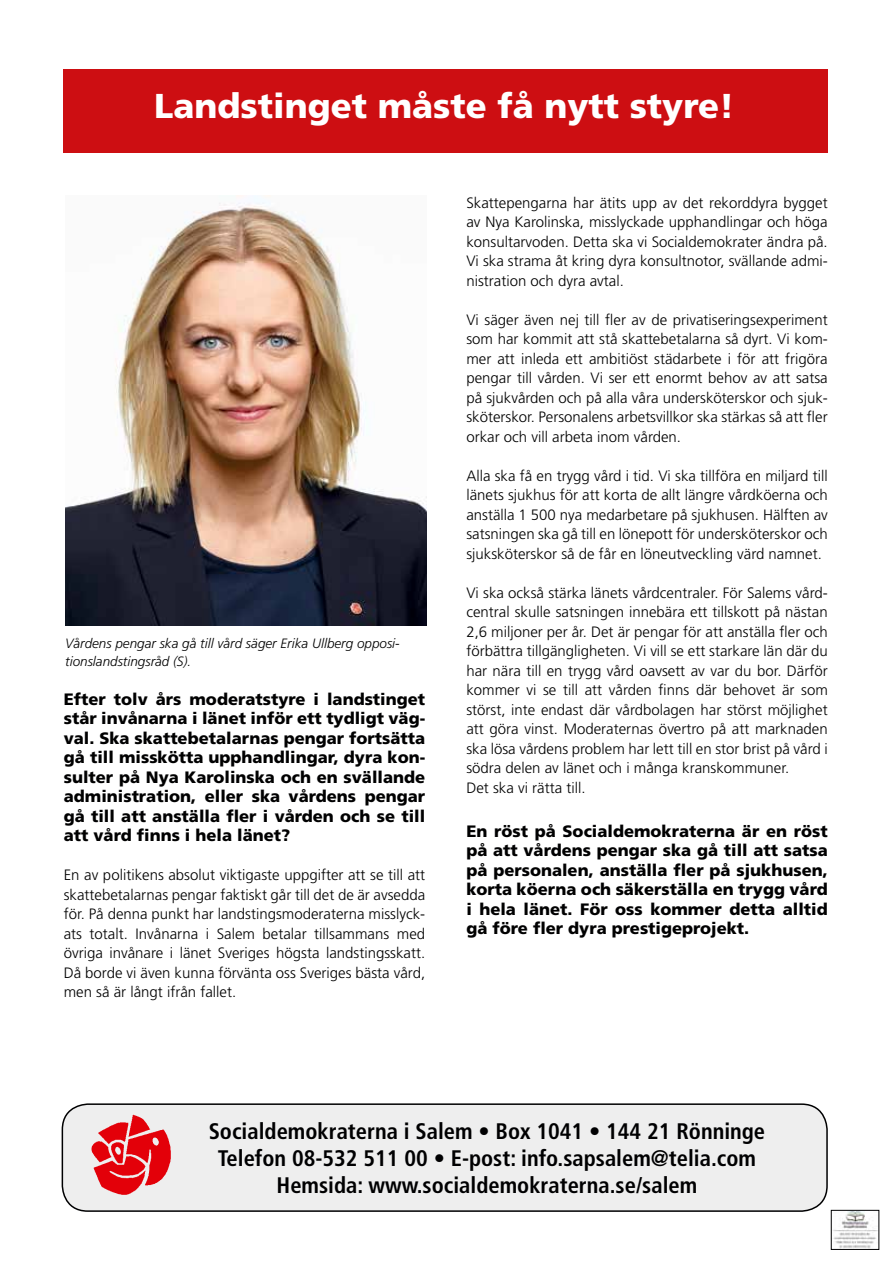
<style>
.page{position:relative;width:893px;height:1263px;background:#fff}
.page>*{position:absolute;margin:0;border:0;box-sizing:border-box;transform-origin:0 0}
.t1{font:900 34.5px "Frutiger";color:#fff}
.t2{font:700 condensed 22.5px/27px "Frutiger";color:#000001;text-align:center}
.t3{font:900 16.5px/19.5px "Frutiger";color:#000001;text-align:justify}
.t4{font:300 15px/19.5px "Frutiger";color:#000001;text-align:justify}
.t5{font:italic 300 13.5px/18px "Frutiger";color:#000001}
</style>
<div class="page">
<div style="left:64px;top:70px;width:764px;height:83px;background:#cd0e12"></div>
<div style="left:62px;top:1104px;width:765px;height:107px;background:#eee;border-radius:26px"></div>
<div style="left:62px;top:1103px;width:766px;height:109px;border:2px solid #000001;border-radius:26px"></div>
<img style="left:91px;top:1114px;width:80px;height:81px">
<img style="left:833px;top:1212px;width:44px;height:36px">
<div style="left:831px;top:1210px;width:48px;height:40px;border:1px solid #000001"></div>
<img style="left:65px;top:196px;width:362px;height:429px">
<h1 class="t1" style="left:154px;top:85px;width:582px">Landstinget måste få nytt styre!</h1>
<p class="t5" style="left:65px;top:634px;width:336px">Vårdens pengar ska gå till vård säger Erika Ullberg opposi&shy;tionslandstingsråd (S).</p>
<p class="t3" style="left:64px;top:689px;width:363px">Efter tolv års moderatstyre i landstinget står invånarna i länet inför ett tydligt väg&shy;val. Ska skattebetalarnas pengar fortsätta gå till misskötta upphandlingar, dyra kon&shy;sulter på Nya Karolinska och en svällande administration, eller ska vårdens pengar gå till att anställa fler i vården och se till att vård finns i hela länet?</p>
<p class="t4" style="left:64px;top:866px;width:363px">En av politikens absolut viktigaste uppgifter att se till att skattebetalarnas pengar faktiskt går till det de är avsedda för. På denna punkt har landstingsmoderaterna misslyck&shy;ats totalt. Invånarna i Salem betalar tillsammans med övriga invånare i länet Sveriges högsta landstingsskatt.<br>Då borde vi även kunna förvänta oss Sveriges bästa vård, men så är långt ifrån fallet.</p>
<p class="t4" style="left:466px;top:193px;width:363px">Skattepengarna har ätits upp av det rekorddyra bygget av Nya Karolinska, misslyckade upphandlingar och höga konsultarvoden. Detta ska vi Socialdemokrater ändra på.<br>Vi ska strama åt kring dyra konsultnotor, svällande admi&shy;nistration och dyra avtal.</p>
<p class="t4" style="left:466px;top:310px;width:363px">Vi säger även nej till fler av de privatiseringsexperiment som har kommit att stå skattebetalarna så dyrt. Vi kom&shy;mer att inleda ett ambitiöst städarbete i för att frigöra pengar till vården. Vi ser ett enormt behov av att satsa på sjukvården och på alla våra undersköterskor och sjuk&shy;sköterskor. Personalens arbetsvillkor ska stärkas så att fler orkar och vill arbeta inom vården.</p>
<p class="t4" style="left:466px;top:466px;width:363px">Alla ska få en trygg vård i tid. Vi ska tillföra en miljard till länets sjukhus för att korta de allt längre vårdköerna och anställa 1 500 nya medarbetare på sjukhusen. Hälften av satsningen ska gå till en lönepott för undersköterskor och sjuksköterskor så de får en löneutveckling värd namnet.</p>
<p class="t4" style="left:466px;top:583px;width:363px;text-align:left">Vi ska också stärka länets vårdcentraler. För Salems vård&shy;central skulle satsningen innebära ett tillskott på nästan 2,6 miljoner per år. Det är pengar för att anställa fler och förbättra tillgängligheten. Vi vill se ett starkare län där du har nära till en trygg vård oavsett av var du bor. Därför kommer vi se till att vården finns där behovet är som störst, inte endast där vårdbolagen har störst möjlighet att göra vinst. Moderaternas övertro på att marknaden ska lösa vårdens problem har lett till en stor brist på vård i södra delen av länet och i många kranskommuner.<br>Det ska vi rätta till.</p>
<p class="t3" style="left:466px;top:821px;width:363px">En röst på Socialdemokraterna är en röst på att vårdens pengar ska gå till att satsa på personalen, anställa fler på sjukhusen, korta köerna och säkerställa en trygg vård i hela länet. För oss kommer detta alltid gå före fler dyra prestigeprojekt.</p>
<h2 class="t2" style="left:209px;top:1118px;width:558px">Socialdemokraterna i Salem • Box 1041 • 144 21 Rönninge<br>Telefon 08-532 511 00 • E-post: info.sapsalem@telia.com<br>Hemsida: www.socialdemokraterna.se/salem</h2>
</div>
